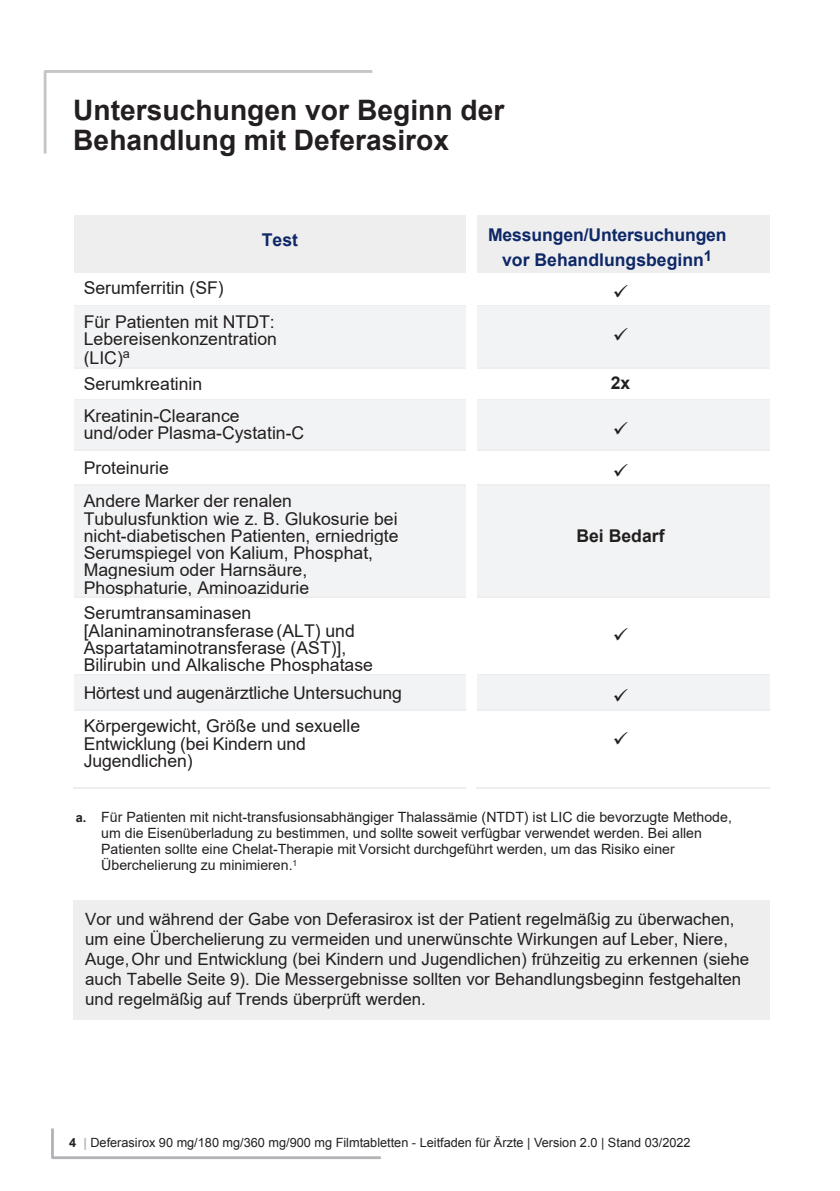
<style>
.page{position:relative;width:840px;height:1191px;background:#fff}
.page>*{position:absolute;margin:0;border:0;box-sizing:border-box;transform-origin:0 0}
.t1{font:700 28.2px/30.2px "Arial";color:#231f20}
.t2{font:17.6px/17.2px "Arial";color:#231f20}
.t3{font:700 17.6px/25.6px "Arial";color:#0e2766;text-align:center}
.t4{font:700 17.6px "Arial";color:#231f20}
.t5{font:17px/20px "Arial";color:#231f20}
.t6{font:14.2px/16.2px "Arial";color:#231f20}
.t7{font:12.6px "Arial";color:#231f20}
.s1{font-weight:700;font-size:12.6px}
.s2{font-weight:700}
.s3{font-weight:700;color:#b2b3b7}
</style>
<div class="page">
<svg style="left:43px;top:70px;width:330px;height:84px"></svg>
<div style="left:74px;top:216px;width:391px;height:57px;background:#eeeeef"></div>
<div style="left:476px;top:216px;width:293px;height:31px;background:#eeeeef"></div>
<div style="left:476px;top:247px;width:293px;height:26px;background:#eeeeef"></div>
<div style="left:74px;top:307px;width:391px;height:24px;background:#f2f3f4"></div>
<div style="left:74px;top:331px;width:391px;height:17px;background:#f2f3f4"></div>
<div style="left:74px;top:348px;width:391px;height:19px;background:#f2f3f4"></div>
<div style="left:476px;top:307px;width:293px;height:60px;background:#f2f3f4"></div>
<hr style="left:74px;top:305px;width:391px;height:2px;background:#eeeeef">
<hr style="left:476px;top:305px;width:293px;height:2px;background:#eeeeef">
<hr style="left:74px;top:367px;width:391px;height:1px;background:#eeeeef">
<hr style="left:476px;top:367px;width:293px;height:1px;background:#eeeeef">
<div style="left:74px;top:401px;width:391px;height:48px;background:#f2f3f4"></div>
<div style="left:476px;top:401px;width:293px;height:48px;background:#f2f3f4"></div>
<hr style="left:74px;top:399px;width:391px;height:2px;background:#eeeeef">
<hr style="left:476px;top:399px;width:293px;height:2px;background:#eeeeef">
<hr style="left:74px;top:449px;width:391px;height:2px;background:#eeeeef">
<hr style="left:476px;top:449px;width:293px;height:2px;background:#eeeeef">
<div style="left:74px;top:486px;width:391px;height:25px;background:#f2f3f4"></div>
<div style="left:74px;top:511px;width:391px;height:17px;background:#f2f3f4"></div>
<div style="left:74px;top:528px;width:391px;height:17px;background:#f2f3f4"></div>
<div style="left:74px;top:545px;width:391px;height:17px;background:#f2f3f4"></div>
<div style="left:74px;top:562px;width:391px;height:17px;background:#f2f3f4"></div>
<div style="left:74px;top:579px;width:391px;height:18px;background:#f2f3f4"></div>
<div style="left:476px;top:486px;width:293px;height:111px;background:#f2f3f4"></div>
<hr style="left:74px;top:485px;width:391px;height:1px;background:#eeeeef">
<hr style="left:476px;top:485px;width:293px;height:1px;background:#eeeeef">
<hr style="left:74px;top:597px;width:391px;height:1px;background:#eeeeef">
<hr style="left:476px;top:597px;width:293px;height:1px;background:#eeeeef">
<div style="left:74px;top:676px;width:391px;height:33px;background:#f2f3f4"></div>
<div style="left:476px;top:676px;width:293px;height:33px;background:#f2f3f4"></div>
<hr style="left:74px;top:674px;width:391px;height:2px;background:#eeeeef">
<hr style="left:476px;top:674px;width:293px;height:2px;background:#eeeeef">
<hr style="left:74px;top:709px;width:391px;height:2px;background:#eeeeef">
<hr style="left:476px;top:709px;width:293px;height:2px;background:#eeeeef">
<hr style="left:73px;top:787px;width:392px;height:1px;background:#eeeeef">
<hr style="left:475px;top:787px;width:294px;height:1px;background:#eeeeef">
<div style="left:73px;top:899px;width:695px;height:120px;background:#eeeeef"></div>
<svg style="left:51px;top:1128px;width:330px;height:31px"></svg>
<h1 class="t1" style="left:73px;top:95px;width:432px">Untersuchungen vor Beginn der<br>Behandlung mit Deferasirox</h1>
<p class="t3" style="left:262px;top:227px;width:38px">Test</p>
<p class="t3" style="left:487px;top:222px;width:240px">Messungen/Untersuchungen vor Behandlungsbeginn<sup>1</sup></p>
<p class="t2" style="left:84px;top:279px;width:141px">Serumferritin (SF)</p>
<p class="t2" style="left:84px;top:313px;width:195px;line-height:17.8px">Für Patienten mit NTDT:<br>Lebereisenkonzentration (LIC)<sup>a</sup></p>
<p class="t2" style="left:84px;top:375px;width:120px">Serumkreatinin</p>
<p class="t4" style="left:610px;top:371px;width:21px">2x</p>
<p class="t2" style="left:84px;top:407px;width:222px">Kreatinin-Clearance und/oder Plasma-Cystatin-C</p>
<p class="t2" style="left:84px;top:458px;width:87px">Proteinurie</p>
<p class="t2" style="left:84px;top:492px;width:316px">Andere Marker der renalen Tubulusfunktion wie z. B. Glukosurie bei nicht-diabetischen Patienten, erniedrigte Serumspiegel von Kalium, Phosphat, Magnesium oder Harnsäure, Phosphaturie, Aminoazidurie</p>
<p class="t4" style="left:576px;top:523px;width:90px">Bei Bedarf</p>
<p class="t2" style="left:84px;top:604px;width:291px">Serumtransaminasen [Alaninaminotransferase (ALT) und Aspartataminotransferase (AST)], Bilirubin und Alkalische Phosphatase</p>
<p class="t2" style="left:84px;top:683px;width:319px">Hörtest und augenärztliche Untersuchung</p>
<p class="t2" style="left:84px;top:717px;width:278px">Körpergewicht, Größe und sexuelle<br>Entwicklung (bei Kindern und<br>Jugendlichen)</p>
<p class="t6" style="left:101px;top:808px;width:632px;text-indent:-25px"><span class="s1">a.</span> Für Patienten mit nicht-transfusionsabhängiger Thalassämie (NTDT) ist LIC die bevorzugte Methode, um die Eisenüberladung zu bestimmen, und sollte soweit verfügbar verwendet werden. Bei allen Patienten sollte eine Chelat-Therapie mit Vorsicht durchgeführt werden, um das Risiko einer Überchelierung zu minimieren.<sup>1</sup></p>
<p class="t5" style="left:85px;top:908px;width:665px">Vor und während der Gabe von Deferasirox ist der Patient regelmäßig zu überwachen, um eine Überchelierung zu vermeiden und unerwünschte Wirkungen auf Leber, Niere, Auge, Ohr und Entwicklung (bei Kindern und Jugendlichen) frühzeitig zu erkennen (siehe auch Tabelle Seite 9). Die Messergebnisse sollten vor Behandlungsbeginn festgehalten und regelmäßig auf Trends überprüft werden.</p>
<p class="t7" style="left:69px;top:1134px;width:622px"><span class="s2">4</span> <span class="s3">|</span> Deferasirox 90 mg/180 mg/360 mg/900 mg Filmtabletten - Leitfaden für Ärzte | Version 2.0 | Stand 03/2022</p>
</div>
